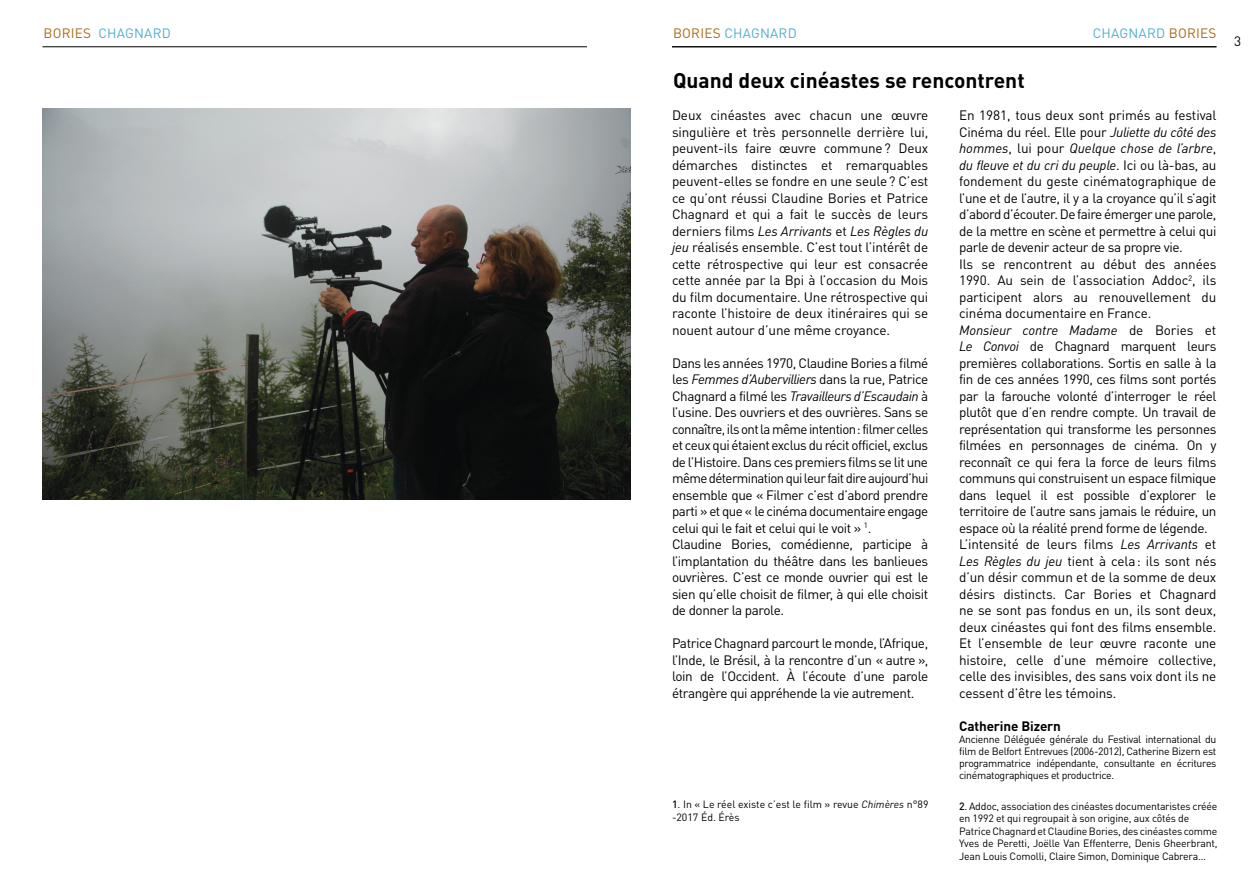
<style>
.page{position:relative;width:1259px;height:893px;background:#fff}
.page>*{position:absolute;margin:0;border:0;box-sizing:border-box;transform-origin:0 0}
.t1{font:700 21px "DIN";color:#000}
.t2{font:13.5px/16.5px "DINOT";letter-spacing:-.03em;color:#000;text-align:justify}
.t3{font:13.5px "DIN";letter-spacing:.015em;color:#52aecd}
.t4{font:700 13.5px "DINOT";letter-spacing:-.01em;color:#000}
.t5{font:13.5px "DIN";color:#000}
.t6{font:10.5px/12.6px "DINOT";letter-spacing:-.02em;color:#000;text-align:justify}
.t7{font:10.5px/12.6px "DINOT";color:#000}
.s1{color:#a86b17}
.s2{font-style:italic}
.s3{font-weight:500}
</style>
<div class="page">
<hr style="left:43px;top:46px;width:544px;height:1px;background:#000">
<hr style="left:672px;top:46px;width:544px;height:1px;background:#000">
<img style="left:43px;top:108px;width:587px;height:391px">
<p class="t3" style="left:44px;top:24px;width:129px"><span class="s1">BORIES</span> CHAGNARD</p>
<p class="t3" style="left:673px;top:24px;width:125px"><span class="s1">BORIES</span> CHAGNARD</p>
<p class="t3" style="left:1092px;top:24px;width:125px">CHAGNARD <span class="s1">BORIES</span></p>
<h1 class="t1" style="left:673px;top:66px;width:353px">Quand deux cinéastes se rencontrent</h1>
<p class="t2" style="left:672px;top:107px;width:258px">Deux cinéastes avec chacun une œuvre singulière et très personnelle derrière lui, peuvent-ils faire œuvre commune? Deux démarches distinctes et remarquables peuvent-elles se fondre en une seule? C’est ce qu’ont réussi Claudine Bories et Patrice Chagnard et qui a fait le succès de leurs derniers films <span class="s2">Les Arrivants</span> et <span class="s2">Les Règles du jeu</span> réalisés ensemble. C’est tout l’intérêt de cette rétrospective qui leur est consacrée cette année par la Bpi à l’occasion du Mois du film documentaire. Une rétrospective qui raconte l’histoire de deux itinéraires qui se nouent autour d’une même croyance.</p>
<p class="t2" style="left:672px;top:354px;width:258px;text-align:left">Dans les années 1970, Claudine Bories a filmé les <span class="s2">Femmes d’Aubervilliers</span> dans la rue, Patrice Chagnard a filmé les <span class="s2">Travailleurs d’Escaudain</span> à l’usine. Des ouvriers et des ouvrières. Sans se connaître, ils ont la même intention: filmer celles et ceux qui étaient exclus du récit officiel, exclus de l’Histoire. Dans ces premiers films se lit une même détermination qui leur fait dire aujourd’hui ensemble que « Filmer c’est d’abord prendre parti » et que « le cinéma documentaire engage celui qui le fait et celui qui le voit » <sup>1</sup>.<br>Claudine Bories, comédienne, participe à l’implantation du théâtre dans les banlieues ouvrières. C’est ce monde ouvrier qui est le sien qu’elle choisit de filmer, à qui elle choisit de donner la parole.</p>
<p class="t2" style="left:672px;top:635px;width:258px">Patrice Chagnard parcourt le monde, l’Afrique, l’Inde, le Brésil, à la rencontre d’un « autre », loin de l’Occident. À l’écoute d’une parole étrangère qui appréhende la vie autrement.</p>
<p class="t2" style="left:959px;top:107px;width:259px;text-align:left">En 1981, tous deux sont primés au festival Cinéma du réel. Elle pour <span class="s2">Juliette du côté des hommes</span>, lui pour <span class="s2">Quelque chose de l’arbre</span>, <span class="s2">du fleuve et du cri du peuple</span>. Ici ou là-bas, au fondement du geste cinématographique de l’une et de l’autre, il y a la croyance qu’il s’agit d’abord d’écouter. De faire émerger une parole, de la mettre en scène et permettre à celui qui parle de devenir acteur de sa propre vie.<br>Ils se rencontrent au début des années 1990. Au sein de l’association Addoc<sup>2</sup>, ils participent alors au renouvellement du cinéma documentaire en France.<br><span class="s2">Monsieur contre Madame</span> de Bories et <span class="s2">Le Convoi</span> de Chagnard marquent leurs premières collaborations. Sortis en salle à la fin de ces années 1990, ces films sont portés par la farouche volonté d’interroger le réel plutôt que d’en rendre compte. Un travail de représentation qui transforme les personnes filmées en personnages de cinéma. On y reconnaît ce qui fera la force de leurs films communs qui construisent un espace filmique dans lequel il est possible d’explorer le territoire de l’autre sans jamais le réduire, un espace où la réalité prend forme de légende.<br>L’intensité de leurs films <span class="s2">Les Arrivants</span> et <span class="s2">Les Règles du jeu</span> tient à cela: ils sont nés d’un désir commun et de la somme de deux désirs distincts. Car Bories et Chagnard ne se sont pas fondus en un, ils sont deux, deux cinéastes qui font des films ensemble.<br>Et l’ensemble de leur œuvre raconte une histoire, celle d’une mémoire collective, celle des invisibles, des sans voix dont ils ne cessent d’être les témoins.</p>
<p class="t4" style="left:959px;top:717px;width:103px">Catherine Bizern</p>
<p class="t6" style="left:959px;top:733px;width:259px;line-height:12px">Ancienne Déléguée générale du Festival international du film de Belfort Entrevues (2006-2012), Catherine Bizern est programmatrice indépendante, consultante en écritures cinématographiques et productrice.</p>
<p class="t7" style="left:672px;top:798px;width:258px"><span class="s3">1</span>. In « Le réel existe c’est le film » revue <span class="s2">Chimères</span> n°89 -2017 Éd. Érès</p>
<p class="t6" style="left:959px;top:799px;width:260px;text-align:left"><span class="s3">2</span>. Addoc, association des cinéastes documentaristes créée en 1992 et qui regroupait à son origine, aux côtés de Patrice Chagnard et Claudine Bories, des cinéastes comme Yves de Peretti, Joëlle Van Effenterre, Denis Gheerbrant, Jean Louis Comolli, Claire Simon, Dominique Cabrera…</p>
<p class="t5" style="left:1234px;top:32px;width:9px">3</p>
</div>
